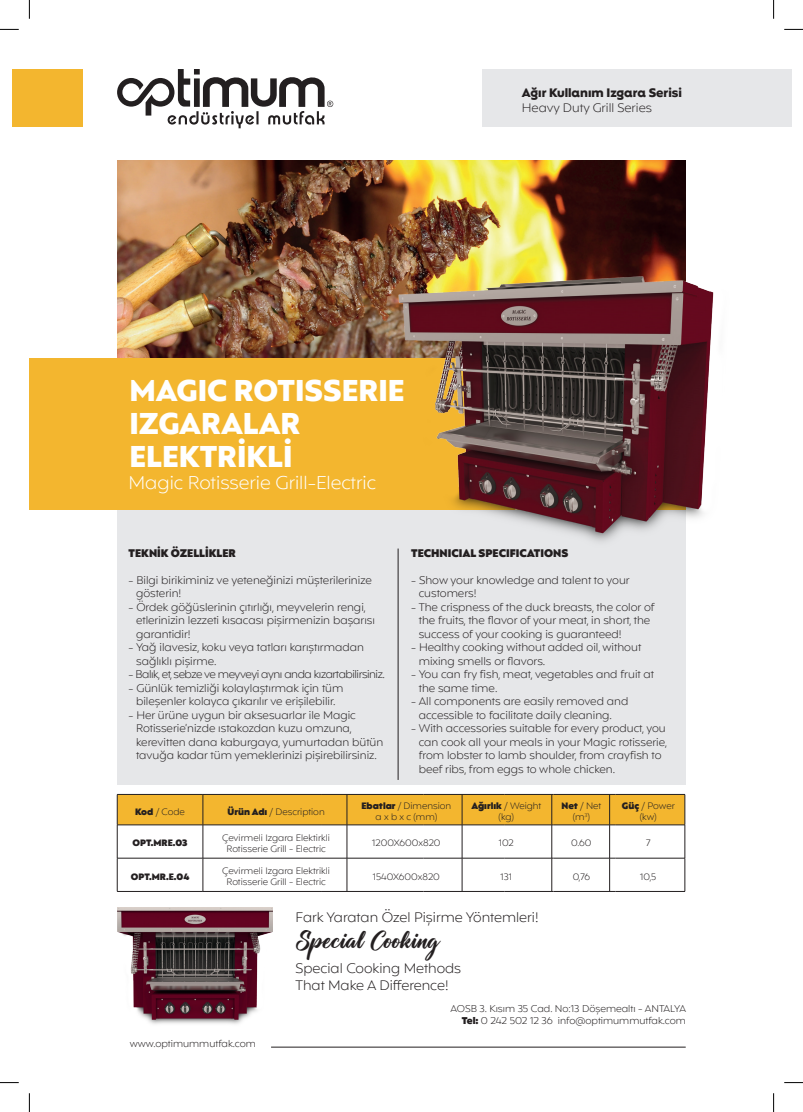
<style>
.page{position:relative;width:803px;height:1112px;background:#fff}
.page>*{position:absolute;margin:0;border:0;box-sizing:border-box;transform-origin:0 0}
.t1{font:900 30.62px/32.6px "Mangueira";color:#fff}
.t2{font:26.12px "Monster Clubhouse";color:#231f20}
.t3{font:300 18.75px "Mangueira Alt";color:#fff}
.t4{font:300 14px/16.8px "Mangueira Alt";color:#231f20}
.t5{font:900 12.5px "Mangueira";color:#231f20}
.t6{font:300 12.5px "Mangueira Alt";color:#231f20}
.t7{font:300 11.25px/13.5px "Mangueira Alt";color:#231f20}
.t8{font:300 11.25px "Mangueira Alt";letter-spacing:-.04em;color:#231f20}
.t9{font:800 11.25px "Mangueira Alt";color:#231f20}
.t10{font:300 10px/12px "Mangueira Alt";color:#231f20;text-align:right}
.t11{font:300 9.38px/11.2px "Mangueira Alt";color:#231f20;text-align:center}
.t12{font:800 9.38px "Mangueira Alt";color:#231f20}
.s1{font-weight:800}
</style>
<div class="page">
<hr style="left:271px;top:1046px;width:415px;height:1px;background:#231f20">
<img style="left:117px;top:160px;width:569px;height:198px">
<div style="left:117px;top:420px;width:569px;height:365px;background:#e6e7e9"></div>
<img style="left:117px;top:907px;width:156px;height:117px">
<div style="left:118px;top:795px;width:567px;height:29px;background:#f3b62f"></div>
<hr style="left:117px;top:794px;width:86px;height:1px;background:#231f20">
<hr style="left:117px;top:794px;width:1px;height:30px;background:#231f20">
<hr style="left:203px;top:794px;width:119px;height:1px;background:#231f20">
<hr style="left:203px;top:794px;width:1px;height:30px;background:#231f20">
<hr style="left:322px;top:794px;width:101px;height:1px;background:#231f20">
<hr style="left:347px;top:794px;width:1px;height:30px;background:#231f20">
<hr style="left:423px;top:794px;width:81px;height:1px;background:#231f20">
<hr style="left:462px;top:794px;width:1px;height:30px;background:#231f20">
<hr style="left:504px;top:794px;width:49px;height:1px;background:#231f20">
<hr style="left:551px;top:794px;width:1px;height:30px;background:#231f20">
<hr style="left:553px;top:794px;width:63px;height:1px;background:#231f20">
<hr style="left:609px;top:794px;width:1px;height:30px;background:#231f20">
<hr style="left:616px;top:794px;width:69px;height:1px;background:#231f20">
<hr style="left:685px;top:794px;width:1px;height:30px;background:#231f20">
<hr style="left:117px;top:824px;width:86px;height:1px;background:#231f20">
<hr style="left:117px;top:824px;width:1px;height:33px;background:#231f20">
<hr style="left:203px;top:824px;width:119px;height:1px;background:#231f20">
<hr style="left:203px;top:824px;width:1px;height:33px;background:#231f20">
<hr style="left:322px;top:824px;width:101px;height:1px;background:#231f20">
<hr style="left:347px;top:824px;width:1px;height:33px;background:#231f20">
<hr style="left:423px;top:824px;width:81px;height:1px;background:#231f20">
<hr style="left:462px;top:824px;width:1px;height:33px;background:#231f20">
<hr style="left:504px;top:824px;width:49px;height:1px;background:#231f20">
<hr style="left:551px;top:824px;width:1px;height:33px;background:#231f20">
<hr style="left:553px;top:824px;width:63px;height:1px;background:#231f20">
<hr style="left:609px;top:824px;width:1px;height:33px;background:#231f20">
<hr style="left:616px;top:824px;width:69px;height:1px;background:#231f20">
<hr style="left:685px;top:824px;width:1px;height:33px;background:#231f20">
<hr style="left:117px;top:857px;width:86px;height:1px;background:#231f20">
<hr style="left:117px;top:858px;width:1px;height:33px;background:#231f20">
<hr style="left:203px;top:857px;width:119px;height:1px;background:#231f20">
<hr style="left:203px;top:858px;width:1px;height:33px;background:#231f20">
<hr style="left:322px;top:857px;width:101px;height:1px;background:#231f20">
<hr style="left:347px;top:858px;width:1px;height:33px;background:#231f20">
<hr style="left:423px;top:857px;width:81px;height:1px;background:#231f20">
<hr style="left:462px;top:858px;width:1px;height:33px;background:#231f20">
<hr style="left:504px;top:857px;width:49px;height:1px;background:#231f20">
<hr style="left:551px;top:858px;width:1px;height:33px;background:#231f20">
<hr style="left:553px;top:857px;width:63px;height:1px;background:#231f20">
<hr style="left:609px;top:858px;width:1px;height:33px;background:#231f20">
<hr style="left:616px;top:857px;width:69px;height:1px;background:#231f20">
<hr style="left:685px;top:858px;width:1px;height:33px;background:#231f20">
<hr style="left:117px;top:891px;width:86px;height:1px;background:#231f20">
<hr style="left:203px;top:891px;width:119px;height:1px;background:#231f20">
<hr style="left:322px;top:891px;width:101px;height:1px;background:#231f20">
<hr style="left:423px;top:891px;width:81px;height:1px;background:#231f20">
<hr style="left:504px;top:891px;width:49px;height:1px;background:#231f20">
<hr style="left:553px;top:891px;width:63px;height:1px;background:#231f20">
<hr style="left:616px;top:891px;width:69px;height:1px;background:#231f20">
<div style="left:29px;top:358px;width:100px;height:151px;background:#f3b62f"></div>
<div style="left:129px;top:358px;width:557px;height:151px;background:#f3b62f"></div>
<hr style="left:398px;top:548px;width:1px;height:231px;background:#231f20">
<img style="left:376px;top:275px;width:338px;height:285px">
<div style="left:12px;top:69px;width:71px;height:58px;background:#f3b62f"></div>
<div style="left:482px;top:69px;width:309px;height:58px;background:#e6e7e9"></div>
<svg style="left:117px;top:69px;width:216px;height:59px"></svg>
<svg style="left:0;top:29px;width:19px;height:1px"></svg>
<svg style="left:784px;top:29px;width:19px;height:1px"></svg>
<svg style="left:0;top:1082px;width:19px;height:1px"></svg>
<svg style="left:784px;top:1082px;width:19px;height:1px"></svg>
<svg style="left:29px;top:0;width:1px;height:19px"></svg>
<svg style="left:29px;top:1093px;width:1px;height:18px"></svg>
<svg style="left:773px;top:0;width:1px;height:19px"></svg>
<svg style="left:773px;top:1093px;width:1px;height:18px"></svg>
<h1 class="t1" style="left:129px;top:377px;width:277px">MAGIC ROTISSERIE<br>IZGARALAR<br>ELEKTRİKLİ</h1>
<h3 class="t3" style="left:129px;top:470px;width:249px">Magic Rotisserie Grill-Electric</h3>
<p class="t5" style="left:522px;top:85px;width:162px">Ağır Kullanım Izgara Serisi</p>
<p class="t6" style="left:522px;top:99px;width:131px">Heavy Duty Grill Series</p>
<p class="t9" style="left:129px;top:546px;width:109px">TEKNİK ÖZELLİKLER</p>
<p class="t7" style="left:136px;top:573px;width:237px;text-indent:-8px">- Bilgi birikiminiz ve yeteneğinizi müşterilerinize gösterin!</p>
<p class="t7" style="left:136px;top:600px;width:240px;text-indent:-8px">- Ördek göğüslerinin çıtırlığı, meyvelerin rengi, etlerinizin lezzeti kısacası pişirmenizin başarısı garantidir!</p>
<p class="t7" style="left:136px;top:641px;width:229px;text-indent:-8px">- Yağ ilavesiz, koku veya tatları karıştırmadan sağlıklı pişirme.</p>
<p class="t8" style="left:129px;top:666px;width:258px">- Balık, et, sebze ve meyveyi aynı anda kızartabilirsiniz.</p>
<p class="t7" style="left:129px;top:681px;width:216px;text-align:center">- Günlük temizliği kolaylaştırmak için tüm bileşenler kolayca çıkarılır ve erişilebilir.</p>
<p class="t7" style="left:136px;top:708px;width:249px;text-indent:-8px">- Her ürüne uygun bir aksesuarlar ile Magic Rotisserie’nizde ıstakozdan kuzu omzuna, kerevitten dana kaburgaya, yumurtadan bütün tavuğa kadar tüm yemeklerinizi pişirebilirsiniz.</p>
<p class="t9" style="left:411px;top:546px;width:159px">TECHNICIAL SPECIFICATIONS</p>
<p class="t7" style="left:419px;top:573px;width:213px;text-indent:-8px">- Show your knowledge and talent to your customers!</p>
<p class="t7" style="left:419px;top:600px;width:237px;text-indent:-8px">- The crispness of the duck breasts, the color of the fruits, the flavor of your meat, in short, the success of your cooking is guaranteed!</p>
<p class="t7" style="left:419px;top:641px;width:224px;text-indent:-8px">- Healthy cooking without added oil, without mixing smells or flavors.</p>
<p class="t7" style="left:419px;top:668px;width:237px;text-indent:-8px">- You can fry fish, meat, vegetables and fruit at the same time.</p>
<p class="t7" style="left:419px;top:695px;width:211px;text-indent:-8px">- All components are easily removed and accessible to facilitate daily cleaning.</p>
<p class="t7" style="left:419px;top:722px;width:250px;text-indent:-8px">- With accessories suitable for every product, you can cook all your meals in your Magic rotisserie, from lobster to lamb shoulder, from crayfish to beef ribs, from eggs to whole chicken.</p>
<p class="t11" style="left:135px;top:806px;width:51px"><span class="s1">Kod</span> / Code</p>
<p class="t11" style="left:228px;top:806px;width:99px"><span class="s1">Ürün Adı</span> / Description</p>
<p class="t11" style="left:361px;top:800px;width:91px"><span class="s1">Ebatlar</span> / Dimension a x b x c (mm)</p>
<p class="t11" style="left:471px;top:800px;width:71px"><span class="s1">Ağırlık</span> / Weight (kg)</p>
<p class="t11" style="left:561px;top:800px;width:41px"><span class="s1">Net</span> / Net (m<sup>3</sup>)</p>
<p class="t11" style="left:622px;top:800px;width:54px"><span class="s1">Güç</span> / Power (kw)</p>
<p class="t12" style="left:132px;top:837px;width:57px">OPT.MRE.03</p>
<p class="t11" style="left:222px;top:832px;width:109px">Çevirmeli Izgara Elektirkli<br>Rotisserie Grill - Electric</p>
<p class="t11" style="left:372px;top:838px;width:70px">1200X600x820</p>
<p class="t11" style="left:499px;top:838px;width:16px">102</p>
<p class="t11" style="left:571px;top:838px;width:22px">0.60</p>
<p class="t11" style="left:646px;top:838px;width:6px">7</p>
<p class="t12" style="left:131px;top:870px;width:60px">OPT.MR.E.04</p>
<p class="t11" style="left:222px;top:865px;width:109px">Çevirmeli Izgara Elektrikli<br>Rotisserie Grill - Electric</p>
<p class="t11" style="left:373px;top:871px;width:69px">1540X600x820</p>
<p class="t11" style="left:500px;top:871px;width:13px">131</p>
<p class="t11" style="left:573px;top:871px;width:19px">0,76</p>
<p class="t11" style="left:640px;top:871px;width:18px">10,5</p>
<p class="t4" style="left:296px;top:909px;width:244px">Fark Yaratan Özel Pişirme Yöntemleri!</p>
<h2 class="t2" style="left:296px;top:923px;width:145px">Special Cooking</h2>
<p class="t4" style="left:296px;top:960px;width:167px">Special Cooking Methods<br>That Make A Difference!</p>
<p class="t10" style="left:130px;top:1038px;width:128px">www.optimummutfak.com</p>
<p class="t10" style="left:450px;top:1003px;width:237px">AOSB 3. Kısım 35 Cad. No:13 Döşemealtı - ANTALYA<br><span class="s1">Tel:</span> 0 242 502 12 36 info@optimummutfak.com</p>
</div>
